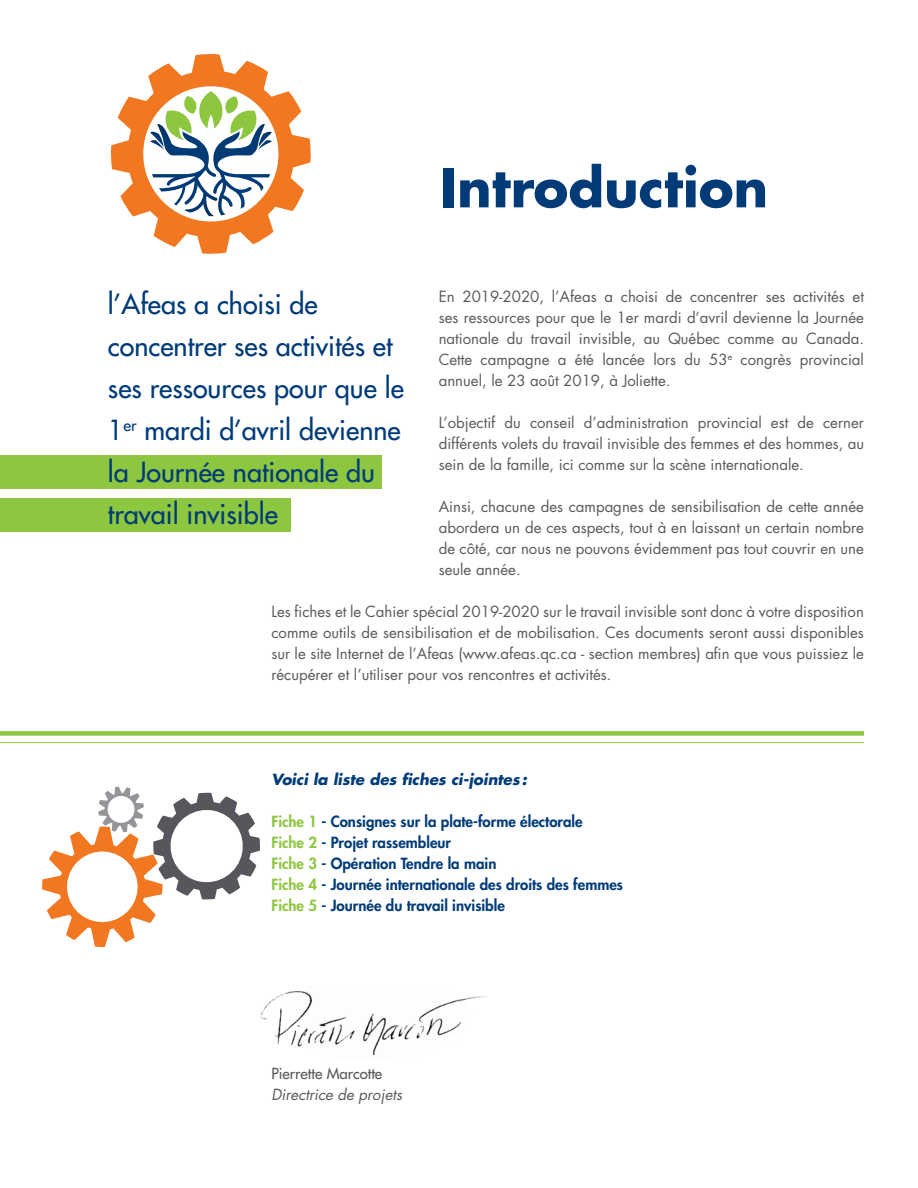
<style>
.page{position:relative;width:918px;height:1188px;background:#fff}
.page>*{position:absolute;margin:0;border:0;box-sizing:border-box;transform-origin:0 0}
.t1{font:700 52.5px "Futura Std";color:#003b78}
.t2{font:500 27px/42px "Futura Std";color:#003b78}
.t3{font:15px/21px "Futura";color:#58595b;text-align:justify}
.t4{font:800 15px/21px "Futura";color:#003b78}
.t5{font:italic 700 15px "Futura";color:#003b78}
.t6{font:italic 15px "Futura";color:#58595b}
.t7{font:15px "Futura";color:#58595b}
.s1{color:#8dc63f}
</style>
<div class="page">
<div style="left:0;top:456px;width:381px;height:33px;background:#8dc63f"></div>
<div style="left:0;top:498px;width:291px;height:34px;background:#8dc63f"></div>
<svg style="left:111px;top:54px;width:200px;height:200px"></svg>
<img style="left:260px;top:991px;width:227px;height:65px">
<div style="left:0;top:731px;width:864px;height:5px;background:#8dc63f"></div>
<hr style="left:0;top:742px;width:864px;height:1px;background:#8dc63f">
<svg style="left:42px;top:787px;width:218px;height:160px"></svg>
<h1 class="t1" style="left:440px;top:153px;width:330px">Introduction</h1>
<p class="t3" style="left:439px;top:286px;width:427px">En 2019-2020, l’Afeas a choisi de concentrer ses activités et ses ressources pour que le 1er mardi d’avril devienne la Journée nationale du travail invisible, au Québec comme au Canada.<br>Cette campagne a été lancée lors du 53<sup>e</sup> congrès provincial annuel, le 23 août 2019, à Joliette.</p>
<p class="t3" style="left:439px;top:412px;width:427px">L’objectif du conseil d’administration provincial est de cerner différents volets du travail invisible des femmes et des hommes, au sein de la famille, ici comme sur la scène internationale.</p>
<p class="t3" style="left:439px;top:496px;width:427px">Ainsi, chacune des campagnes de sensibilisation de cette année abordera un de ces aspects, tout à en laissant un certain nombre de côté, car nous ne pouvons évidemment pas tout couvrir en une seule année.</p>
<p class="t3" style="left:271px;top:601px;width:594px">Les fiches et le Cahier spécial 2019-2020 sur le travail invisible sont donc à votre disposition comme outils de sensibilisation et de mobilisation. Ces documents seront aussi disponibles sur le site Internet de l’Afeas (www.afeas.qc.ca - section membres) afin que vous puissiez le récupérer et l’utiliser pour vos rencontres et activités.</p>
<h2 class="t2" style="left:108px;top:284px;width:297px">l’Afeas a choisi de concentrer ses activités et ses ressources pour que le<br>1<sup>er</sup> mardi d’avril devienne la Journée nationale du travail invisible</h2>
<p class="t5" style="left:271px;top:769px;width:257px">Voici la liste des fiches ci-jointes:</p>
<p class="t4" style="left:271px;top:811px;width:353px"><span class="s1">Fiche 1</span> - Consignes sur la plate-forme électorale<br><span class="s1">Fiche 2</span> - Projet rassembleur<br><span class="s1">Fiche 3</span> - Opération Tendre la main<br><span class="s1">Fiche 4</span> - Journée internationale des droits des femmes <span class="s1">Fiche 5</span> - Journée du travail invisible</p>
<p class="t7" style="left:271px;top:1064px;width:112px">Pierrette Marcotte</p>
<p class="t6" style="left:271px;top:1084px;width:132px">Directrice de projets</p>
</div>
